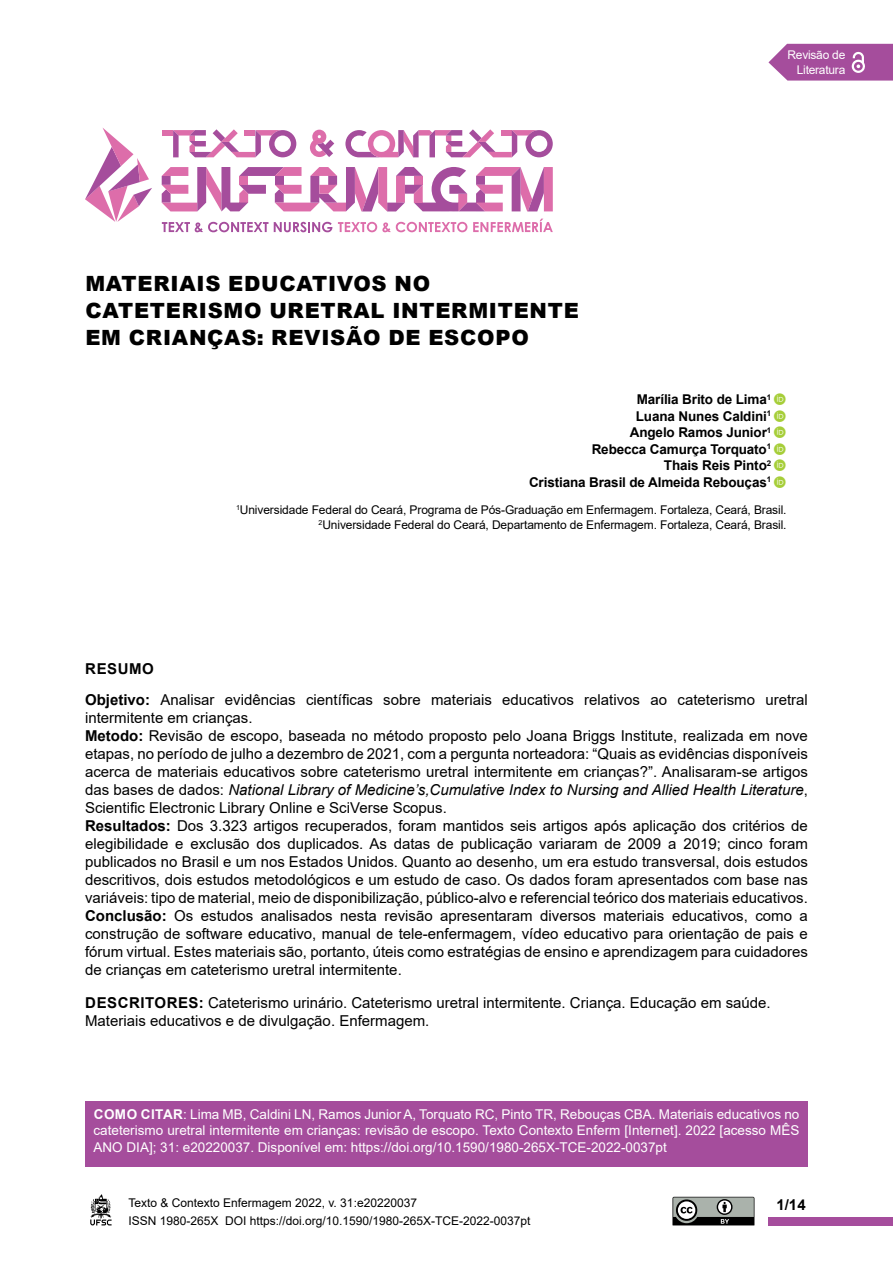
<style>
.page{position:relative;width:893px;height:1263px;background:#fff}
.page>*{position:absolute;margin:0;border:0;box-sizing:border-box;transform-origin:0 0}
.t1{font:900 21px/27px "Arial";letter-spacing:.035em;color:#000}
.t2{font:15px/18px "Arial";color:#000}
.t3{font:700 15px "Arial";color:#000}
.t4{font:13.5px/16.2px "Arial";color:#fff;text-align:justify}
.t5{font:700 13.5px/16.5px "Arial";letter-spacing:-.01em;color:#000;text-align:right}
.t6{font:12px/18px "Arial";letter-spacing:-.01em;color:#000}
.t7{font:12px/15px "Arial";letter-spacing:-.02em;color:#fff;text-align:right}
.s1{font-weight:700}
.s2{font-style:italic}
</style>
<div class="page">
<div style="left:769px;top:1217px;width:124px;height:8px;background:#a54d9c"></div>
<svg style="left:90px;top:1194px;width:22px;height:31px"></svg>
<svg style="left:162px;top:167px;width:391px;height:45px"></svg>
<div style="left:162px;top:130px;width:11px;height:6px;background:#dd6daa"></div>
<svg style="left:173px;top:129px;width:123px;height:28px"></svg>
<svg style="left:310px;top:129px;width:243px;height:28px"></svg>
<svg style="left:162px;top:222px;width:106px;height:10px"></svg>
<svg style="left:274px;top:222px;width:58px;height:10px"></svg>
<svg style="left:338px;top:222px;width:129px;height:10px"></svg>
<svg style="left:473px;top:219px;width:80px;height:13px"></svg>
<svg style="left:85px;top:128px;width:67px;height:94px"></svg>
<svg style="left:768px;top:44px;width:125px;height:37px;background:#af61a7"></svg>
<svg style="left:672px;top:1197px;width:83px;height:29px;background:#777b78"></svg>
<div style="left:85px;top:1101px;width:723px;height:66px;background:#a54d9c"></div>
<h1 class="t1" style="left:85px;top:270px;width:495px">MATERIAIS EDUCATIVOS NO<br>CATETERISMO URETRAL INTERMITENTE<br>EM CRIANÇAS: REVISÃO DE ESCOPO</h1>
<p class="t7" style="left:787px;top:47px;width:59px">Revisão de<br>Literatura</p>
<p class="t5" style="left:529px;top:392px;width:244px">Marília Brito de Lima<sup>1<br></sup>Luana Nunes Caldini<sup>1<br></sup>Angelo Ramos Junior<sup>1<br></sup>Rebecca Camurça Torquato<sup>1<br></sup>Thais Reis Pinto<sup>2<br></sup>Cristiana Brasil de Almeida Rebouças<sup>1</sup></p>
<p class="t6" style="left:236px;top:503px;width:552px;line-height:14.4px;text-align:right"><sup>1</sup>Universidade Federal do Ceará, Programa de Pós-Graduação em Enfermagem. Fortaleza, Ceará, Brasil.<br><sup>2</sup>Universidade Federal do Ceará, Departamento de Enfermagem. Fortaleza, Ceará, Brasil.</p>
<p class="t2" style="left:85px;top:653px;width:724px;line-height:30.8px"><span class="s1">RESUMO<br>Objetivo:</span> Analisar evidências científicas sobre materiais educativos relativos ao cateterismo uretral</p>
<p class="t2" style="left:85px;top:708px;width:724px">intermitente em crianças.<br><span class="s1">Metodo:</span> Revisão de escopo, baseada no método proposto pelo Joana Briggs Institute, realizada em nove etapas, no período de julho a dezembro de 2021, com a pergunta norteadora: “Quais as evidências disponíveis acerca de materiais educativos sobre cateterismo uretral intermitente em crianças?”. Analisaram-se artigos das bases de dados: <span class="s2">National Library of Medicine’s,Cumulative Index to Nursing and Allied Health Literature</span>, Scientific Electronic Library Online e SciVerse Scopus.<br><span class="s1">Resultados:</span> Dos 3.323 artigos recuperados, foram mantidos seis artigos após aplicação dos critérios de elegibilidade e exclusão dos duplicados. As datas de publicação variaram de 2009 a 2019; cinco foram publicados no Brasil e um nos Estados Unidos. Quanto ao desenho, um era estudo transversal, dois estudos descritivos, dois estudos metodológicos e um estudo de caso. Os dados foram apresentados com base nas variáveis: tipo de material, meio de disponibilização, público-alvo e referencial teórico dos materiais educativos.<br><span class="s1">Conclusão:</span> Os estudos analisados nesta revisão apresentaram diversos materiais educativos, como a construção de software educativo, manual de tele-enfermagem, vídeo educativo para orientação de pais e fórum virtual. Estes materiais são, portanto, úteis como estratégias de ensino e aprendizagem para cuidadores de crianças em cateterismo uretral intermitente.</p>
<p class="t2" style="left:85px;top:993px;width:687px"><span class="s1">DESCRITORES:</span> Cateterismo urinário. Cateterismo uretral intermitente. Criança. Educação em saúde.<br>Materiais educativos e de divulgação. Enfermagem.</p>
<p class="t4" style="left:94px;top:1106px;width:707px"><span class="s1">COMO CITAR</span>: Lima MB, Caldini LN, Ramos Junior A, Torquato RC, Pinto TR, Rebouças CBA. Materiais educativos no cateterismo uretral intermitente em crianças: revisão de escopo. Texto Contexto Enferm [Internet]. 2022 [acesso MÊS ANO DIA]; 31: e20220037. Disponível em: https://doi.org/10.1590/1980-265X-TCE-2022-0037pt</p>
<p class="t6" style="left:128px;top:1194px;width:404px">Texto &amp; Contexto Enfermagem 2022, v. 31:e20220037<br>ISSN 1980-265X DOI https://doi.org/10.1590/1980-265X-TCE-2022-0037pt</p>
<p class="t3" style="left:776px;top:1194px;width:31px">1/14</p>
</div>
